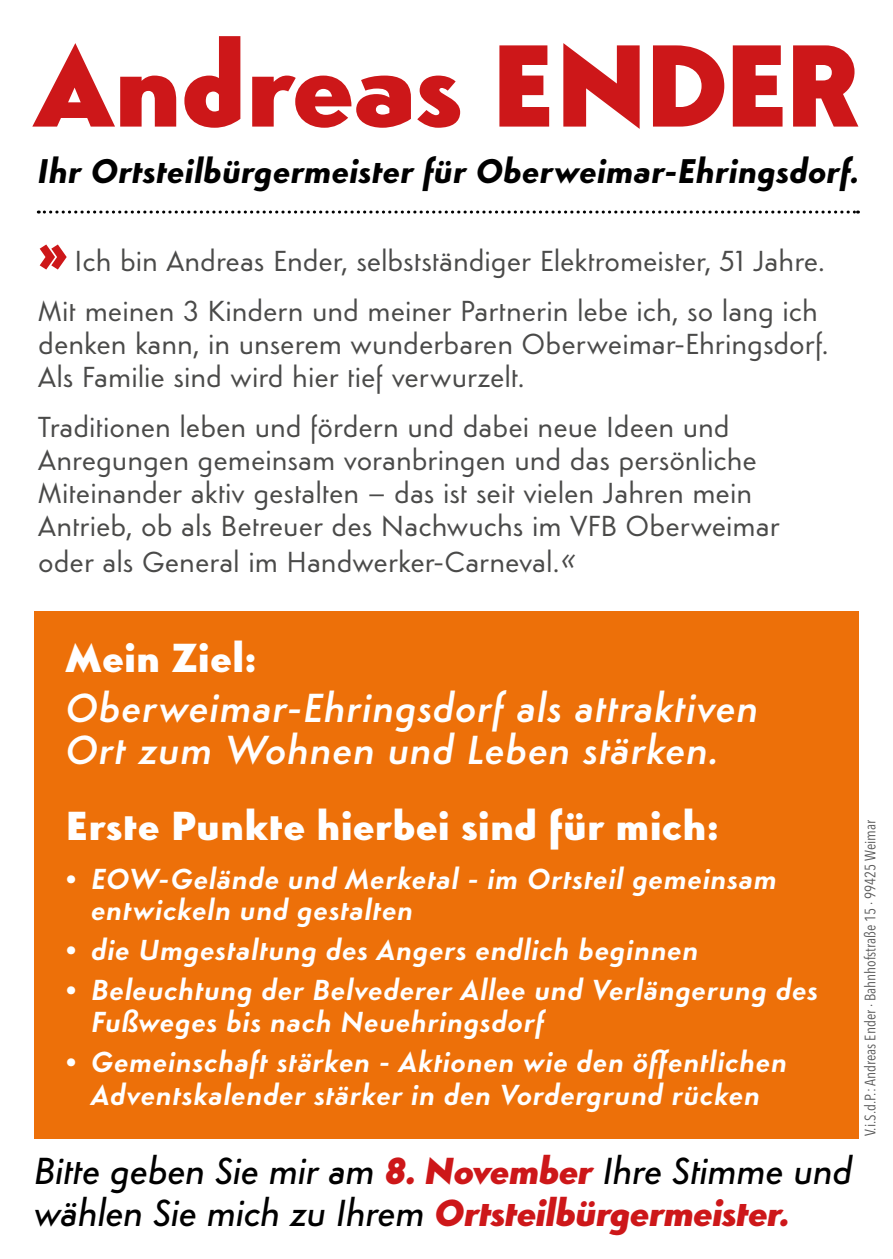
<style>
.page{position:relative;width:893px;height:1259px;background:#fff}
.page>*{position:absolute;margin:0;border:0;box-sizing:border-box;transform-origin:0 0}
.t1{font:900 120.9px "Simplo";color:#cd1719}
.t2{font:italic 600 42px/42px "Simplo";letter-spacing:.02em;color:#fff}
.t3{font:900 42px "Simplo";letter-spacing:.02em;color:#fff}
.t4{font:italic 500 39px/42px "Simplo";letter-spacing:-.01em;color:#000}
.t5{font:italic 800 35.4px "Simplo";letter-spacing:.01em;color:#000}
.t6{font:30px/33px "Simplo";color:#4a4a49}
.t7{font:italic 700 30px/31.5px "Simplo";letter-spacing:.025em;color:#fff}
.t8{font:condensed 15px "Avenir Next LT Pro";color:#000}
.s1{font-family:"Avenir Next LT Pro";font-weight:800;font-size:50.4px;color:#cd1719}
.s2{font-family:"Avenir LT Pro";font-style:italic;font-size:32.7px}
.s3{font-weight:900;color:#cd1719}
</style>
<div class="page">
<svg style="left:38px;top:210px;width:820px;height:3px"></svg>
<div style="left:34px;top:611px;width:825px;height:528px;background:#ed7009"></div>
<h1 class="t1" style="left:35px;top:15px;width:826px">Andreas ENDER</h1>
<p class="t5" style="left:38px;top:150px;width:823px">Ihr Ortsteilbürgermeister für Oberweimar-Ehringsdorf.</p>
<p class="t6" style="left:38px;top:236px;width:788px;line-height:50.1px"><span class="s1">»</span> Ich bin Andreas Ender, selbstständiger Elektromeister, 51 Jahre.<br>Mit meinen 3 Kindern und meiner Partnerin lebe ich, so lang ich</p>
<p class="t6" style="left:38px;top:327px;width:792px">denken kann, in unserem wunderbaren Oberweimar-Ehringsdorf.<br>Als Familie sind wird hier tief verwurzelt.</p>
<p class="t6" style="left:38px;top:410px;width:743px">Traditionen leben und fördern und dabei neue Ideen und Anregungen gemeinsam voranbringen und das persönliche Miteinander aktiv gestalten – das ist seit vielen Jahren mein Antrieb, ob als Betreuer des Nachwuchs im VFB Oberweimar</p>
<p class="t6" style="left:38px;top:545px;width:538px">oder als General im Handwerker-Carneval.<span class="s2">«</span></p>
<h2 class="t3" style="left:66px;top:633px;width:192px">Mein Ziel:</h2>
<h2 class="t2" style="left:66px;top:687px;width:694px">Oberweimar-Ehringsdorf als attraktiven<br>Ort zum Wohnen und Leben stärken.</h2>
<h2 class="t3" style="left:66px;top:801px;width:654px">Erste Punkte hierbei sind für mich:</h2>
<p class="t7" style="left:91px;top:863px;width:687px;text-indent:-26px">• EOW-Gelände und Merketal - im Ortsteil gemeinsam entwickeln und gestalten</p>
<p class="t7" style="left:66px;top:934px;width:634px">• die Umgestaltung des Angers endlich beginnen</p>
<p class="t7" style="left:91px;top:974px;width:728px;text-indent:-26px">• Beleuchtung der Belvederer Allee und Verlängerung des<br>Fußweges bis nach Neuehringsdorf</p>
<p class="t7" style="left:66px;top:1045px;width:723px;line-height:33px;text-align:center">• Gemeinschaft stärken - Aktionen wie den öffentlichen<br>Adventskalender stärker in den Vordergrund rücken</p>
<h3 class="t4" style="left:34px;top:1150px;width:820px">Bitte geben Sie mir am <span class="s3">8. November</span> Ihre Stimme und wählen Sie mich zu Ihrem <span class="s3">Ortsteilbürgermeister.</span></h3>
<p class="t8" style="left:861px;top:1136px;width:318px;rotate:-90deg">V.i.S.d.P.: Andreas Ender · Bahnhofstraße 15 · 99425 Weimar</p>
</div>
